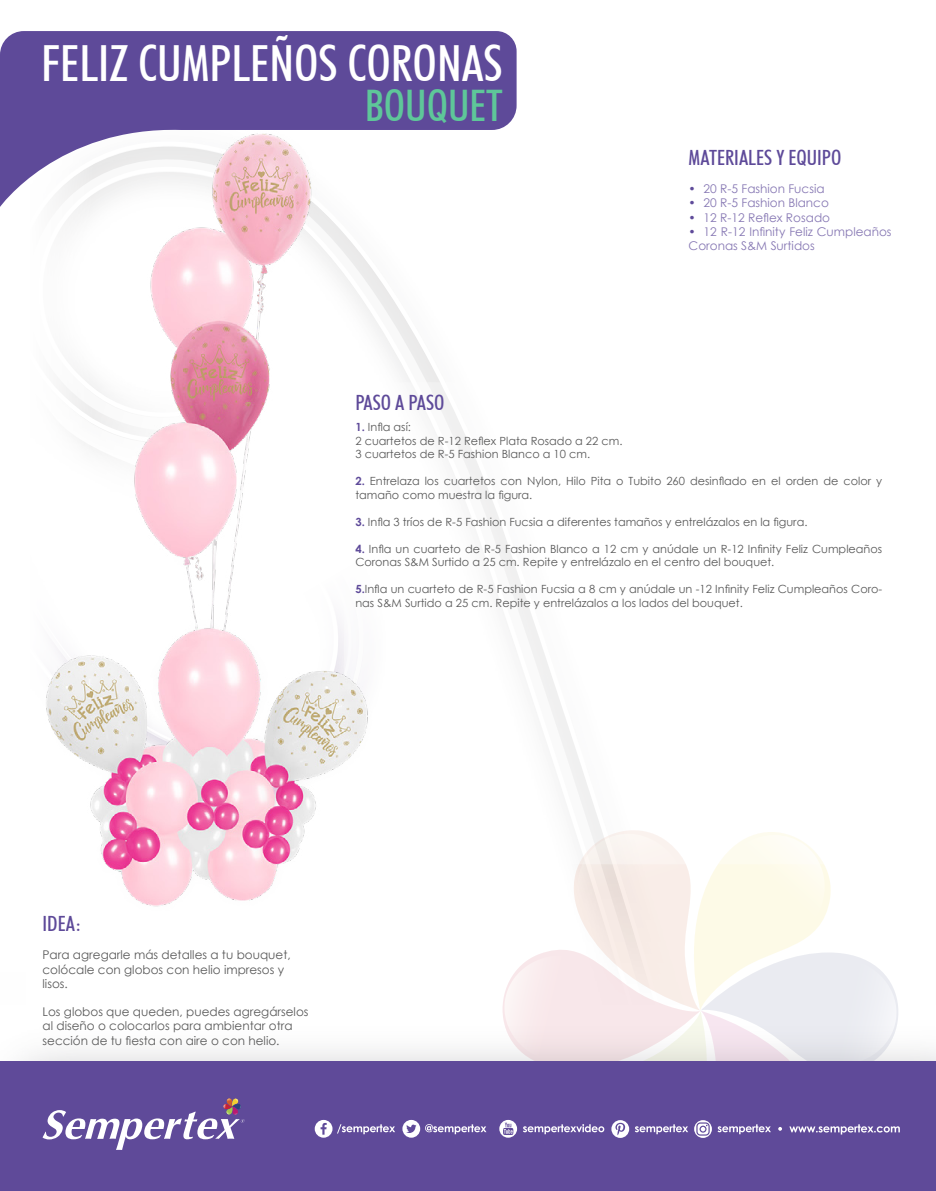
<style>
.page{position:relative;width:936px;height:1191px;background:#fff}
.page>*{position:absolute;margin:0;border:0;box-sizing:border-box;transform-origin:0 0}
.t1{font:500 condensed 49.8px "Futura BT";color:#fff}
.t2{font:500 condensed 43.5px "Futura BT";color:#5ec799}
.t3{font:500 condensed 21px "Futura BT";color:#5e4a99}
.t4{font:12px/14.4px "Century Gothic";color:#595959}
.t5{font:12px/14.4px "Century Gothic";color:#8677b3}
.t6{font:11.25px/13.5px "Century Gothic";color:#595959}
.s1{color:#5e4a99}
.s2{font-weight:700;color:#5e4a99}
</style>
<div class="page">
<div style="left:0;top:1061px;width:935px;height:130px;background:#5f4a99"></div>
<svg style="left:43px;top:1098px;width:201px;height:52px"></svg>
<svg style="left:315px;top:1119px;width:80px;height:18px"></svg>
<svg style="left:402px;top:1119px;width:84px;height:18px"></svg>
<svg style="left:499px;top:864px;width:400px;height:274px"></svg>
<img style="left:46px;top:207px;width:344px;height:700px">
<svg style="left:0;top:31px;width:516px;height:176px;fill:#5e4a99"></svg>
<h1 class="t1" style="left:41px;top:33px;width:463px">FELIZ CUMPLEÑOS CORONAS</h1>
<h2 class="t2" style="left:365px;top:79px;width:139px">BOUQUET</h2>
<h3 class="t3" style="left:688px;top:145px;width:154px">MATERIALES Y EQUIPO</h3>
<p class="t5" style="left:688px;top:181px;width:137px"><span class="s1">•</span> 20 R-5 Fashion Fucsia</p>
<p class="t5" style="left:688px;top:195px;width:142px"><span class="s1">•</span> 20 R-5 Fashion Blanco</p>
<p class="t5" style="left:688px;top:210px;width:143px"><span class="s1">•</span> 12 R-12 Reflex Rosado</p>
<p class="t5" style="left:688px;top:224px;width:204px"><span class="s1">•</span> 12 R-12 Infinity Feliz Cumpleaños<br>Coronas S&amp;M Surtidos</p>
<h3 class="t3" style="left:355px;top:390px;width:90px">PASO A PASO</h3>
<p class="t6" style="left:355px;top:420px;width:269px"><span class="s2">1.</span> Infla así:<br>2 cuartetos de R-12 Reflex Plata Rosado a 22 cm.<br>3 cuartetos de R-5 Fashion Blanco a 10 cm.</p>
<p class="t6" style="left:355px;top:474px;width:528px"><span class="s2">2.</span> Entrelaza los cuartetos con Nylon, Hilo Pita o Tubito 260 desinflado en el orden de color y tamaño como muestra la figura.</p>
<p class="t6" style="left:355px;top:515px;width:453px"><span class="s2">3.</span> Infla 3 tríos de R-5 Fashion Fucsia a diferentes tamaños y entrelázalos en la figura.</p>
<p class="t6" style="left:355px;top:542px;width:528px"><span class="s2">4.</span> Infla un cuarteto de R-5 Fashion Blanco a 12 cm y anúdale un R-12 Infinity Feliz Cumpleaños<br>Coronas S&amp;M Surtido a 25 cm. Repite y entrelázalo en el centro del bouquet.</p>
<p class="t6" style="left:355px;top:582px;width:528px"><span class="s2">5.</span>Infla un cuarteto de R-5 Fashion Fucsia a 8 cm y anúdale un -12 Infinity Feliz Cumpleaños Coro&shy;nas S&amp;M Surtido a 25 cm. Repite y entrelázalos a los lados del bouquet.</p>
<h3 class="t3" style="left:43px;top:910px;width:40px">IDEA:</h3>
<p class="t4" style="left:43px;top:947px;width:250px">Para agregarle más detalles a tu bouquet, colócale con globos con helio impresos y lisos.</p>
<p class="t4" style="left:43px;top:1004px;width:267px">Los globos que queden, puedes agregárselos al diseño o colocarlos para ambientar otra sección de tu fiesta con aire o con helio.</p>
</div>
